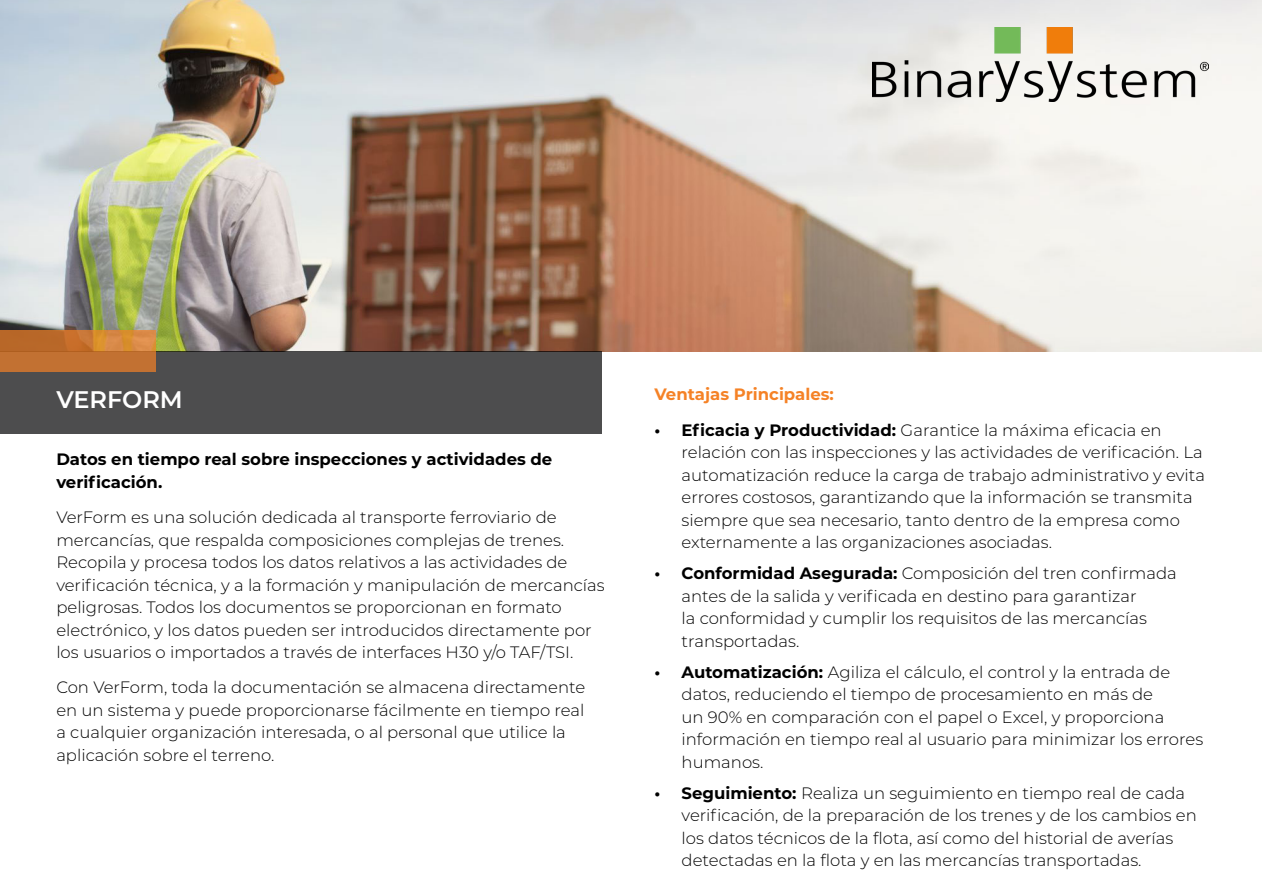
<style>
.page{position:relative;width:1263px;height:893px;background:#fff}
.page>*{position:absolute;margin:0;border:0;box-sizing:border-box;transform-origin:0 0}
.t1{font:600 24px "Montserrat";color:#fff}
.t2{font:300 16.5px/22.5px "Montserrat";color:#000}
.t3{font:700 16.5px/22.5px "Montserrat";color:#000}
.t4{font:700 16.5px "Montserrat";color:#f58226}
.s1{font-weight:700}
</style>
<div class="page">
<img style="left:0;top:0;width:1262px;height:351px">
<div style="left:0;top:352px;width:602px;height:82px;background:#4d4d4e"></div>
<svg style="left:0;top:331px;width:155px;height:41px;background:#c47431"></svg>
<img style="left:873px;top:27px;width:336px;height:74px">
<p class="t1" style="left:56px;top:382px;width:128px">VERFORM</p>
<p class="t3" style="left:56px;top:447px;width:497px">Datos en tiempo real sobre inspecciones y actividades de verificación.</p>
<p class="t2" style="left:56px;top:505px;width:550px">VerForm es una solución dedicada al transporte ferroviario de mercancías, que respalda composiciones complejas de trenes.<br>Recopila y procesa todos los datos relativos a las actividades de verificación técnica, y a la formación y manipulación de mercancías peligrosas. Todos los documentos se proporcionan en formato electrónico, y los datos pueden ser introducidos directamente por los usuarios o importados a través de interfaces H30 y/o TAF/TSI.</p>
<p class="t2" style="left:56px;top:676px;width:530px">Con VerForm, toda la documentación se almacena directamente en un sistema y puede proporcionarse fácilmente en tiempo real a cualquier organización interesada, o al personal que utilice la aplicación sobre el terreno.</p>
<p class="t4" style="left:654px;top:383px;width:181px">Ventajas Principales:</p>
<p class="t2" style="left:681px;top:418px;width:525px;text-indent:-27px"><span class="s1">• Eficacia y Productividad:</span> Garantice la máxima eficacia en relación con las inspecciones y las actividades de verificación. La automatización reduce la carga de trabajo administrativo y evita errores costosos, garantizando que la información se transmita siempre que sea necesario, tanto dentro de la empresa como externamente a las organizaciones asociadas.</p>
<p class="t2" style="left:681px;top:561px;width:497px;text-indent:-27px"><span class="s1">• Conformidad Asegurada:</span> Composición del tren confirmada antes de la salida y verificada en destino para garantizar<br>la conformidad y cumplir los requisitos de las mercancías transportadas.</p>
<p class="t2" style="left:681px;top:660px;width:523px;text-indent:-27px"><span class="s1">• Automatización:</span> Agiliza el cálculo, el control y la entrada de datos, reduciendo el tiempo de procesamiento en más de<br>un 90% en comparación con el papel o Excel, y proporciona información en tiempo real al usuario para minimizar los errores humanos.</p>
<p class="t2" style="left:681px;top:781px;width:517px;text-indent:-27px"><span class="s1">• Seguimiento:</span> Realiza un seguimiento en tiempo real de cada verificación, de la preparación de los trenes y de los cambios en los datos técnicos de la flota, así como del historial de averías detectadas en la flota y en las mercancías transportadas.</p>
</div>
